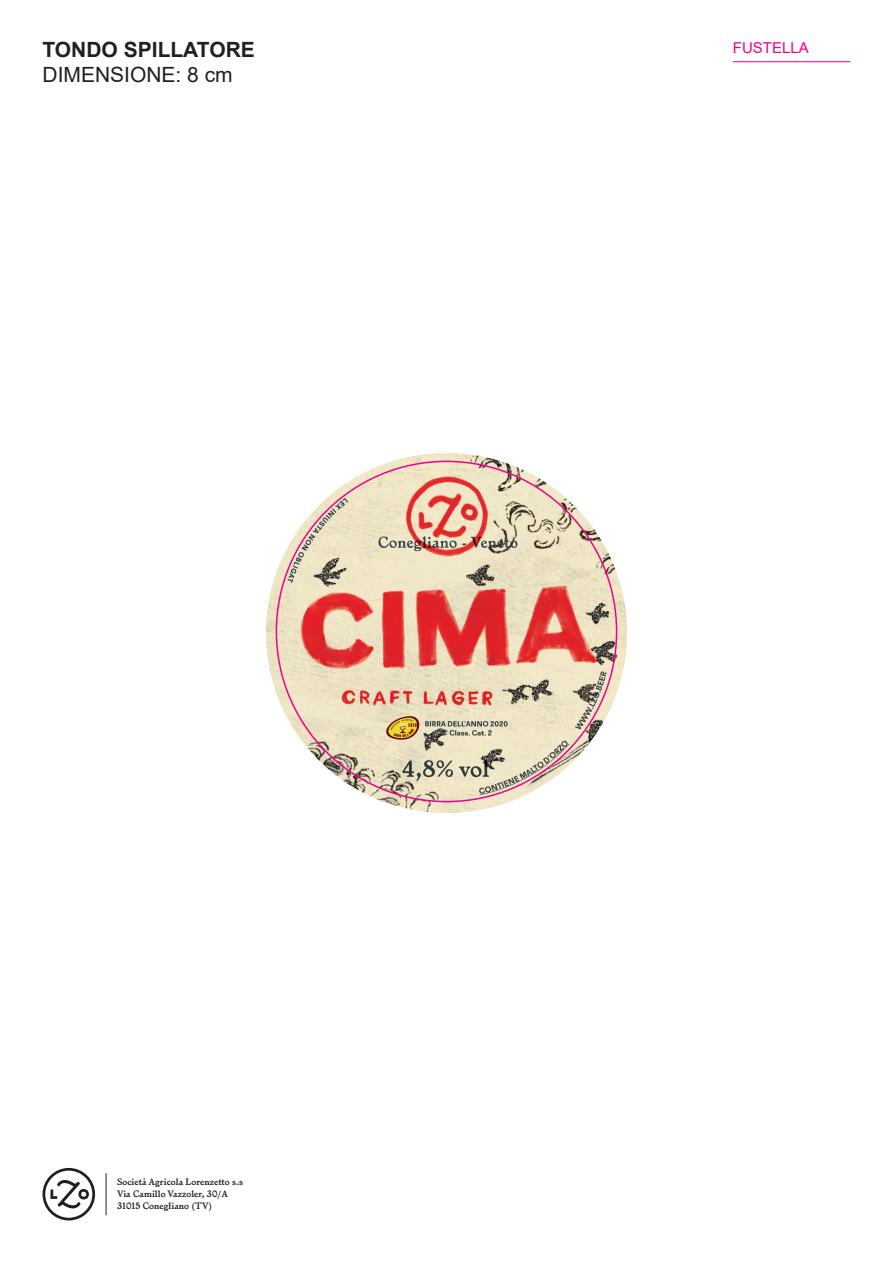
<style>
.page{position:relative;width:893px;height:1263px;background:#fff}
.page>*{position:absolute;margin:0;border:0;box-sizing:border-box;transform-origin:0 0}
.t1{font:700 21px "Arial";color:#231f20}
.t2{font:21px "Arial";color:#231f20}
.t3{font:15px "Arial";color:#ed028c}
.t4{font:600 9px/12px "Larish Alte";color:#231f20}
</style>
<div class="page">
<img style="left:266px;top:453px;width:361px;height:360px">
<hr style="left:733px;top:61px;width:117px;height:1px;background:#ed028c">
<svg style="left:43px;top:1168px;width:52px;height:52px"></svg>
<hr style="left:106px;top:1173px;width:1px;height:42px;background:#231f20">
<h1 class="t1" style="left:43px;top:35px;width:214px">TONDO SPILLATORE</h1>
<h2 class="t3" style="left:733px;top:37px;width:77px">FUSTELLA</h2>
<h1 class="t2" style="left:43px;top:61px;width:192px">DIMENSIONE: 8 cm</h1>
<p class="t4" style="left:117px;top:1175px;width:128px">Società Agricola Lorenzetto s.s<br>Via Camillo Vazzoler, 30/A<br>31015 Conegliano (TV)</p>
</div>
